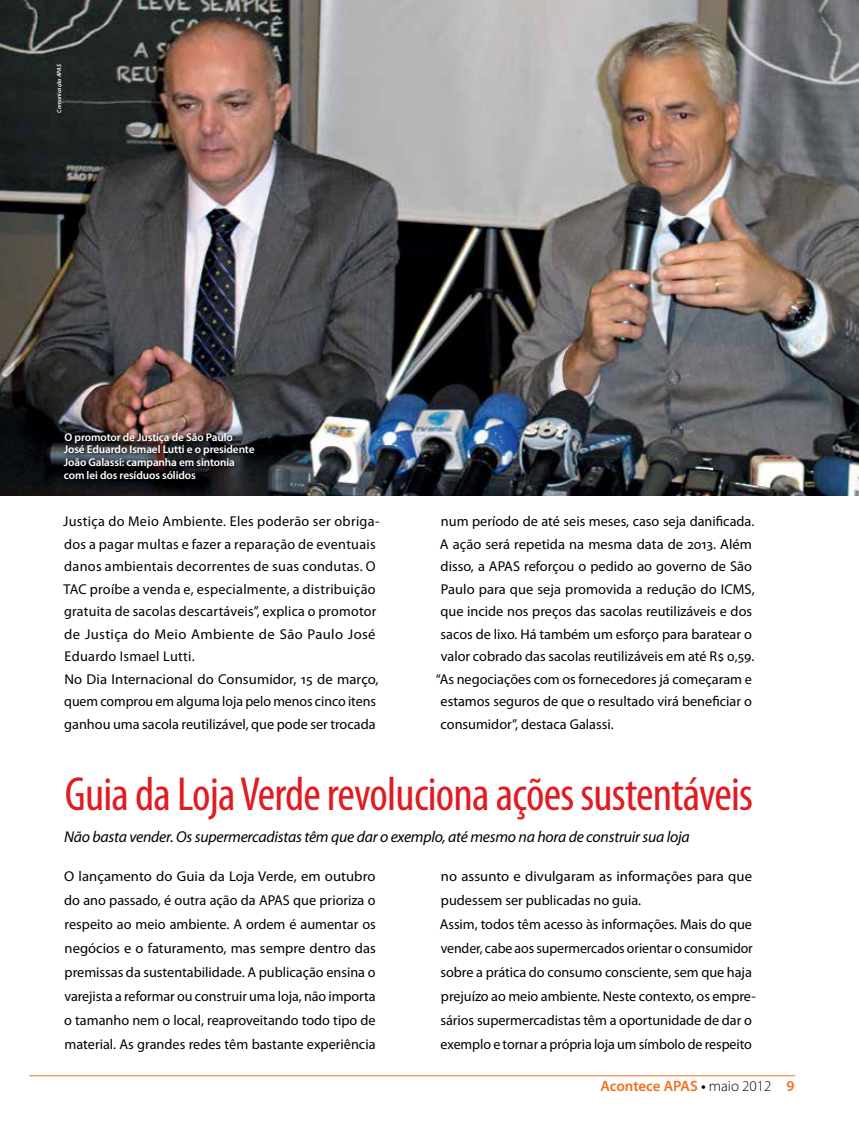
<style>
.page{position:relative;width:859px;height:1132px;background:#fff}
.page>*{position:absolute;margin:0;border:0;box-sizing:border-box;transform-origin:0 0}
.t1{font:condensed 48px "Myriad Pro";letter-spacing:-.015em;color:#e11b22}
.t2{font:italic 15.75px "Myriad Pro";letter-spacing:-.015em;color:#000}
.t3{font:600 15px "Myriad Pro";letter-spacing:-.005em;color:#f36f21}
.t4{font:14.25px/24px "Myriad Pro";color:#000;text-align:justify}
.t5{font:14.25px/22.5px "Myriad Pro";letter-spacing:.02em;color:#000}
.t6{font:600 11.25px/12.8px "Myriad Pro";letter-spacing:-.01em;color:#fff}
.t7{font:italic 600 6px "Myriad Pro";color:#fff}
.s1{color:#000}
.s2{font-weight:300;color:#000}
</style>
<div class="page">
<hr style="left:29px;top:1075px;width:766px;height:1px;background:#f36f21">
<img style="left:0;top:0;width:859px;height:495px">
<div style="left:60px;top:429px;width:199px;height:55px;background:#000;opacity:.9"></div>
<p class="t7" style="left:55px;top:113px;width:50px;rotate:-90deg">Comunicação APAS</p>
<p class="t6" style="left:64px;top:430px;width:192px">O promotor de Justiça de São Paulo José Eduardo Ismael Lutti e o presidente João Galassi: campanha em sintonia com lei dos resíduos sólidos</p>
<p class="t5" style="left:63px;top:509px;width:318px">Justiça do Meio Ambiente. Eles poderão ser obriga&shy;dos a pagar multas e fazer a reparação de eventuais danos ambientais decorrentes de suas condutas. O TAC proíbe a venda e, especialmente, a distribuição gratuita de sacolas descartáveis”, explica o promotor de Justiça do Meio Ambiente de São Paulo José Eduardo Ismael Lutti.<br>No Dia Internacional do Consumidor, 15 de março, quem comprou em alguma loja pelo menos cinco itens ganhou uma sacola reutilizável, que pode ser trocada</p>
<p class="t4" style="left:441px;top:509px;width:315px">num período de até seis meses, caso seja danificada.</p>
<p class="t4" style="left:440px;top:531px;width:313px">A ação será repetida na mesma data de 2013. Além</p>
<p class="t4" style="left:441px;top:554px;width:313px">disso, a APAS reforçou o pedido ao governo de São</p>
<p class="t4" style="left:441px;top:576px;width:315px">Paulo para que seja promovida a redução do ICMS,</p>
<p class="t4" style="left:441px;top:599px;width:313px">que incide nos preços das sacolas reutilizáveis e dos</p>
<p class="t4" style="left:440px;top:621px;width:313px">sacos de lixo. Há também um esforço para baratear o</p>
<p class="t4" style="left:441px;top:644px;width:315px">valor cobrado das sacolas reutilizáveis em até R$ 0,59.</p>
<p class="t4" style="left:436px;top:666px;width:318px">“As negociações com os fornecedores já começaram e</p>
<p class="t4" style="left:441px;top:689px;width:313px">estamos seguros de que o resultado virá beneficiar o</p>
<p class="t4" style="left:441px;top:711px;width:175px">consumidor”, destaca Galassi.</p>
<h1 class="t1" style="left:65px;top:765px;width:690px">Guia da Loja Verde revoluciona ações sustentáveis</h1>
<p class="t2" style="left:64px;top:826px;width:627px">Não basta vender. Os supermercadistas têm que dar o exemplo, até mesmo na hora de construir sua loja</p>
<p class="t4" style="left:440px;top:863px;width:317px;text-align:left">no assunto e divulgaram as informações para que pudessem ser publicadas no guia.<br>Assim, todos têm acesso às informações. Mais do que vender, cabe aos supermercados orientar o consumidor sobre a prática do consumo consciente, sem que haja prejuízo ao meio ambiente. Neste contexto, os empre&shy;sários supermercadistas têm a oportunidade de dar o exemplo e tornar a própria loja um símbolo de respeito</p>
<p class="t4" style="left:64px;top:863px;width:313px">O lançamento do Guia da Loja Verde, em outubro do ano passado, é outra ação da APAS que prioriza o respeito ao meio ambiente. A ordem é aumentar os negócios e o faturamento, mas sempre dentro das premissas da sustentabilidade. A publicação ensina o varejista a reformar ou construir uma loja, não importa o tamanho nem o local, reaproveitando todo tipo de material. As grandes redes têm bastante experiência</p>
<p class="t3" style="left:600px;top:1076px;width:196px">Acontece APAS <span class="s1">•</span> <span class="s2">maio 2012</span> 9</p>
</div>
